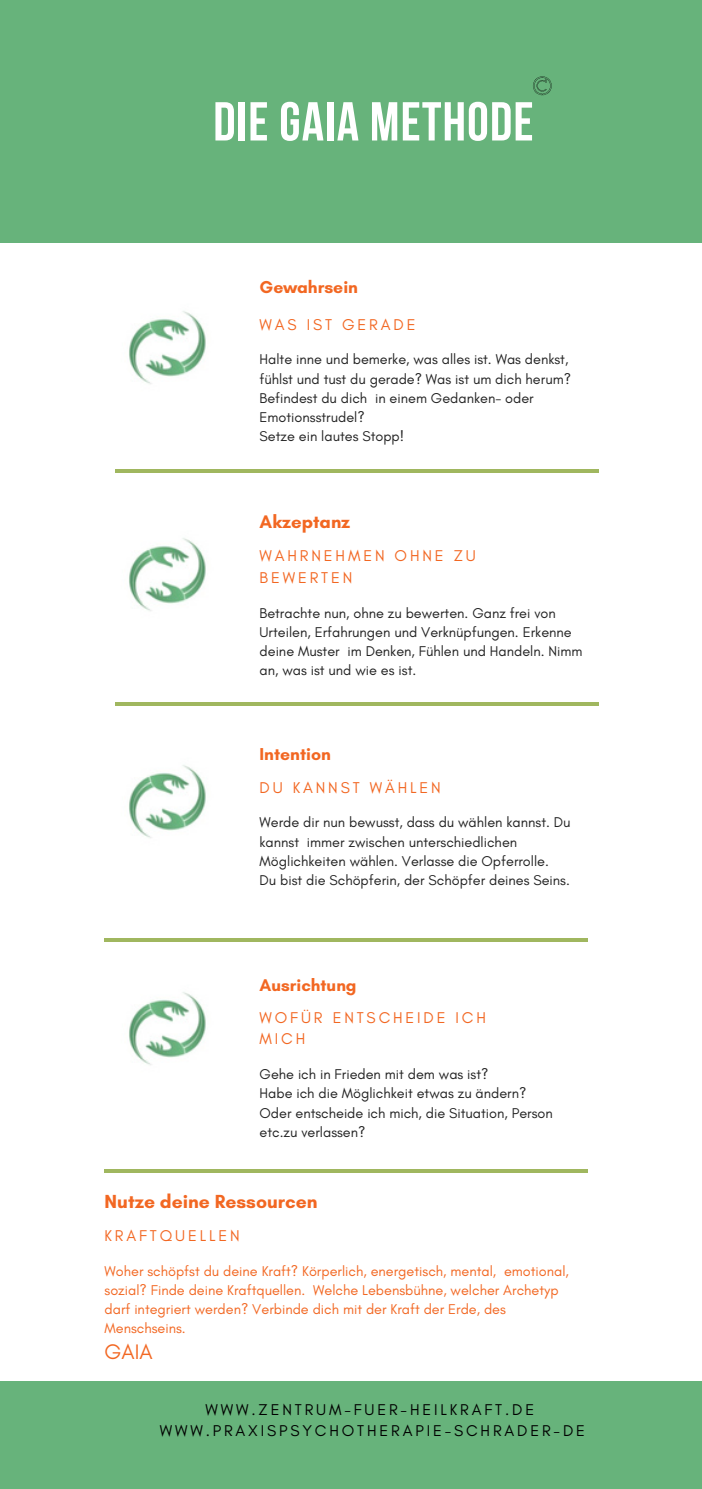
<style>
.page{position:relative;width:702px;height:1489px;background:#fff}
.page>*{position:absolute;margin:0;border:0;box-sizing:border-box;transform-origin:0 0}
.t1{font:700 54.75px "Bebas Neue";letter-spacing:.02em;color:#fff}
.t2{font:21.5px "Glacial Indifference";color:#f26722}
.t3{font:700 19.25px "Glacial Indifference";color:#f26722}
.t4{font:700 18.5px "Glacial Indifference";color:#f26722}
.t5{font:700 17.5px "Glacial Indifference";color:#f26722}
.t6{font:700 17.25px "Glacial Indifference";color:#f26722}
.t7{font:16px/21.5px "Glacial Indifference";letter-spacing:.18em;color:#f26722}
.t8{font:16px/21.5px "Glacial Indifference";letter-spacing:.18em;color:#000;text-align:center}
.t9{font:14.5px/19.2px "Glacial Indifference";color:#222}
.t10{font:14.5px/19.2px "Glacial Indifference";color:#f26722}
</style>
<div class="page">
<div style="left:0;top:0;width:701px;height:243px;background:#67b37b"></div>
<div style="left:0;top:1381px;width:701px;height:108px;background:#67b37b"></div>
<hr style="left:116px;top:470px;width:482px;height:3px;background:#a0b75f">
<hr style="left:116px;top:702px;width:482px;height:4px;background:#a0b75f">
<hr style="left:104px;top:938px;width:483px;height:3px;background:#a0b75f">
<hr style="left:104px;top:1169px;width:483px;height:3px;background:#a0b75f">
<img style="left:129px;top:311px;width:77px;height:73px">
<img style="left:129px;top:538px;width:77px;height:73px">
<img style="left:129px;top:765px;width:77px;height:73px">
<img style="left:129px;top:992px;width:77px;height:73px">
<svg style="left:533px;top:76px;width:18px;height:19px"></svg>
<h1 class="t1" style="left:213px;top:99px;width:321px">DIE GAIA METHODE</h1>
<p class="t5" style="left:259px;top:277px;width:100px">Gewahrsein</p>
<p class="t7" style="left:259px;top:313px;width:157px">WAS IST GERADE</p>
<p class="t9" style="left:259px;top:350px;width:313px">Halte inne und bemerke, was alles ist. Was denkst, fühlst und tust du gerade? Was ist um dich herum?<br>Befindest du dich in einem Gedanken- oder Emotionsstrudel?<br>Setze ein lautes Stopp!</p>
<p class="t4" style="left:259px;top:511px;width:92px">Akzeptanz</p>
<p class="t7" style="left:259px;top:545px;width:218px">WAHRNEHMEN OHNE ZU<br>BEWERTEN</p>
<p class="t9" style="left:259px;top:603px;width:324px">Betrachte nun, ohne zu bewerten. Ganz frei von Urteilen, Erfahrungen und Verknüpfungen. Erkenne deine Muster im Denken, Fühlen und Handeln. Nimm an, was ist und wie es ist.</p>
<p class="t5" style="left:259px;top:743px;width:73px">Intention</p>
<p class="t7" style="left:259px;top:776px;width:183px">DU KANNST WÄHLEN</p>
<p class="t9" style="left:259px;top:812px;width:312px">Werde dir nun bewusst, dass du wählen kannst. Du kannst immer zwischen unterschiedlichen Möglichkeiten wählen. Verlasse die Opferrolle.<br>Du bist die Schöpferin, der Schöpfer deines Seins.</p>
<p class="t6" style="left:259px;top:975px;width:98px">Ausrichtung</p>
<p class="t7" style="left:259px;top:1006px;width:228px">WOFÜR ENTSCHEIDE ICH<br>MICH</p>
<p class="t9" style="left:259px;top:1064px;width:294px">Gehe ich in Frieden mit dem was ist?<br>Habe ich die Möglichkeit etwas zu ändern?<br>Oder entscheide ich mich, die Situation, Person etc.zu verlassen?</p>
<h3 class="t3" style="left:104px;top:1190px;width:214px">Nutze deine Ressourcen</h3>
<p class="t7" style="left:104px;top:1224px;width:137px">KRAFTQUELLEN</p>
<p class="t10" style="left:104px;top:1261px;width:465px">Woher schöpfst du deine Kraft? Körperlich, energetisch, mental, emotional, sozial? Finde deine Kraftquellen. Welche Lebensbühne, welcher Archetyp darf integriert werden? Verbinde dich mit der Kraft der Erde, des Menschseins.</p>
<h2 class="t2" style="left:104px;top:1338px;width:49px">GAIA</h2>
<p class="t8" style="left:160px;top:1398px;width:426px">WWW.ZENTRUM-FUER-HEILKRAFT.DE<br>WWW.PRAXISPSYCHOTHERAPIE-SCHRADER-DE</p>
</div>
